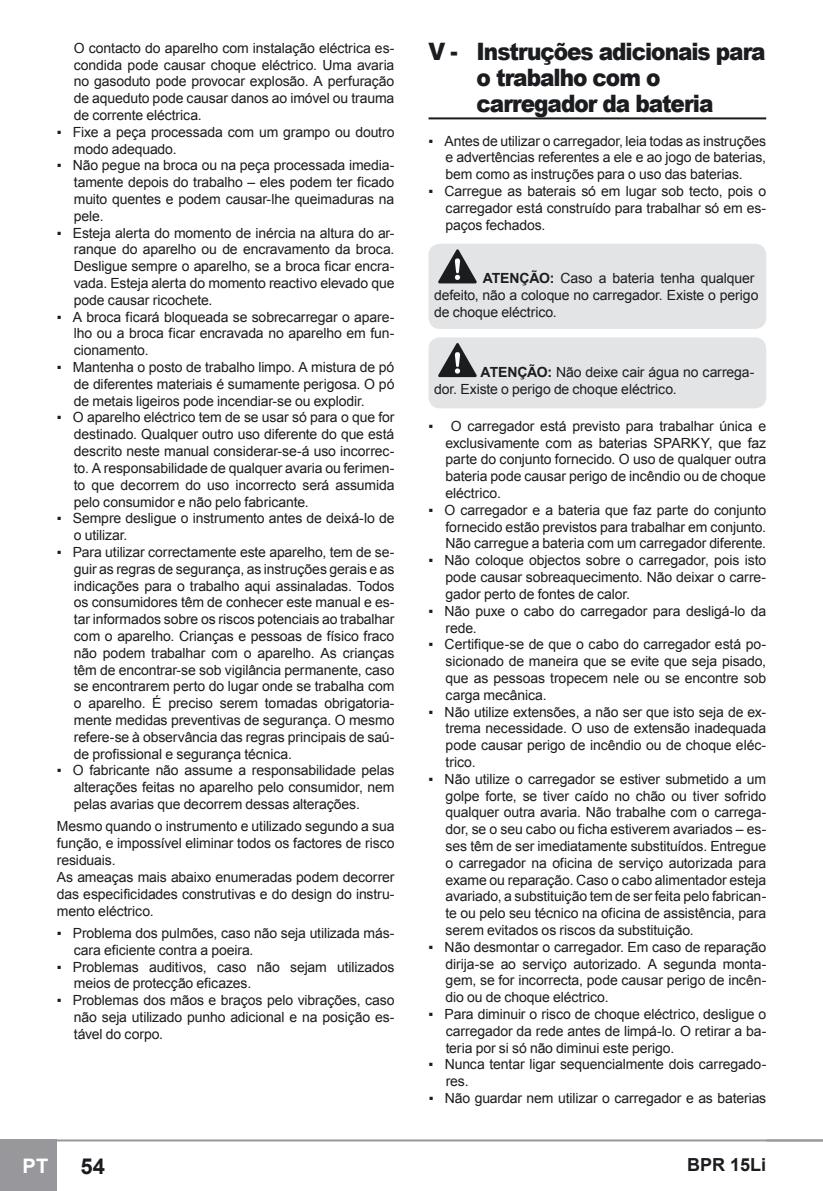
<style>
.page{position:relative;width:823px;height:1191px;background:#fff}
.page>*{position:absolute;margin:0;border:0;box-sizing:border-box;transform-origin:0 0}
.t1{font:900 24px/26px "Arial";letter-spacing:-.045em;color:#1b1c20;scale:.9 1}
.t2{font:700 22px "Arial";color:#1b1c20}
.t3{font:700 20px "Arial";color:#fff}
.t4{font:700 18px "Arial";color:#1b1c20}
.t5{font:14px/16.8px "Arial";letter-spacing:-.01em;color:#1b1c20;text-align:justify}
.s1{font-weight:700}
</style>
<div class="page">
<div style="left:0;top:1139px;width:57px;height:52px;background:#98989c"></div>
<hr style="left:43px;top:1139px;width:779px;height:2px;background:#98989c">
<hr style="left:428px;top:117px;width:337px;height:2px;background:#1b1c20">
<div style="left:428px;top:244px;width:337px;height:85px;background:#e3e4e6;border-radius:11px"></div>
<svg style="left:438px;top:249px;width:38px;height:34px"></svg>
<div style="left:428px;top:337px;width:337px;height:71px;background:#e3e4e6;border-radius:11px"></div>
<svg style="left:438px;top:343px;width:38px;height:34px"></svg>
<p class="t5" style="left:74px;top:40px;width:322px">O contacto do aparelho com instalação eléctrica es&shy;condida pode causar choque eléctrico. Uma avaria no gasoduto pode provocar explosão. A perfuração de aqueduto pode causar danos ao imóvel ou trauma de corrente eléctrica.</p>
<p class="t5" style="left:74px;top:124px;width:322px;text-indent:-17px">▪ Fixe a peça processada com um grampo ou doutro modo adequado.</p>
<p class="t5" style="left:74px;top:157px;width:322px;text-indent:-17px">▪ Não pegue na broca ou na peça processada imedia&shy;tamente depois do trabalho – eles podem ter ficado muito quentes e podem causar-lhe queimaduras na pele.</p>
<p class="t5" style="left:74px;top:224px;width:322px;text-indent:-17px">▪ Esteja alerta do momento de inércia na altura do ar&shy;ranque do aparelho ou de encravamento da broca.<br>Desligue sempre o aparelho, se a broca ficar encra&shy;vada. Esteja alerta do momento reactivo elevado que pode causar ricochete.</p>
<p class="t5" style="left:74px;top:308px;width:322px;text-indent:-17px">▪ A broca ficará bloqueada se sobrecarregar o apare&shy;lho ou a broca ficar encravada no aparelho em fun&shy;cionamento.</p>
<p class="t5" style="left:74px;top:359px;width:322px;text-indent:-17px">▪ Mantenha o posto de trabalho limpo. A mistura de pó de diferentes materiais é sumamente perigosa. O pó de metais ligeiros pode incendiar-se ou explodir.</p>
<p class="t5" style="left:74px;top:409px;width:322px;text-indent:-17px">▪ O aparelho eléctrico tem de se usar só para o que for destinado. Qualquer outro uso diferente do que está descrito neste manual considerar-se-á uso incorrec&shy;to. A responsabilidade de qualquer avaria ou ferimen&shy;to que decorrem do uso incorrecto será assumida pelo consumidor e não pelo fabricante.</p>
<p class="t5" style="left:74px;top:510px;width:322px;text-indent:-17px">▪ Sempre desligue o instrumento antes de deixá-lo de o utilizar.</p>
<p class="t5" style="left:74px;top:544px;width:322px;text-indent:-17px">▪ Para utilizar correctamente este aparelho, tem de se&shy;guir as regras de segurança, as instruções gerais e as indicações para o trabalho aqui assinaladas. Todos os consumidores têm de conhecer este manual e es&shy;tar informados sobre os riscos potenciais ao trabalhar com o aparelho. Crianças e pessoas de físico fraco não podem trabalhar com o aparelho. As crianças têm de encontrar-se sob vigilância permanente, caso se encontrarem perto do lugar onde se trabalha com o aparelho. É preciso serem tomadas obrigatoria&shy;mente medidas preventivas de segurança. O mesmo refere-se à observância das regras principais de saú&shy;de profissional e segurança técnica.</p>
<p class="t5" style="left:74px;top:762px;width:322px;text-indent:-17px">▪ O fabricante não assume a responsabilidade pelas alterações feitas no aparelho pelo consumidor, nem pelas avarias que decorrem dessas alterações.</p>
<p class="t5" style="left:57px;top:818px;width:339px;text-align:left">Mesmo quando o instrumento e utilizado segundo a sua função, e impossível eliminar todos os factores de risco residuais.<br>As ameaças mais abaixo enumeradas podem decorrer das especificidades construtivas e do design do instru&shy;mento eléctrico.</p>
<p class="t5" style="left:74px;top:924px;width:322px;text-indent:-17px">▪ Problema dos pulmões, caso não seja utilizada más&shy;cara eficiente contra a poeira.</p>
<p class="t5" style="left:74px;top:958px;width:322px;text-indent:-17px">▪ Problemas auditivos, caso não sejam utilizados meios de protecção eficazes.</p>
<p class="t5" style="left:74px;top:992px;width:322px;text-indent:-17px">▪ Problemas dos mãos e braços pelo vibrações, caso não seja utilizado punho adicional e na posição es&shy;tável do corpo.</p>
<p class="t1" style="left:476px;top:37px;width:322px;text-indent:-48px">V - Instruções adicionais para o trabalho com o carregador da bateria</p>
<p class="t5" style="left:445px;top:132px;width:322px;text-indent:-17px">▪ Antes de utilizar o carregador, leia todas as instruções e advertências referentes a ele e ao jogo de baterias, bem como as instruções para o uso das baterias.</p>
<p class="t5" style="left:445px;top:183px;width:322px;text-indent:-17px">▪ Carregue as baterais só em lugar sob tecto, pois o carregador está construído para trabalhar só em es&shy;paços fechados.</p>
<p class="t5" style="left:434px;top:270px;width:325px;text-align:left;text-indent:48px"><span class="s1">ATENÇÃO:</span> Caso a bateria tenha qualquer defeito, não a coloque no carregador. Existe o perigo de choque eléctrico.</p>
<p class="t5" style="left:434px;top:364px;width:321px;text-indent:46px"><span class="s1">ATE NÇÃO:</span> Não deixe cair água no carrega&shy;dor. Existe o perigo de choque eléctrico.</p>
<p class="t5" style="left:445px;top:417px;width:322px;text-indent:-17px">▪ O carregador está previsto para trabalhar única e exclusivamente com as baterias SPARKY, que faz parte do conjunto fornecido. O uso de qualquer outra bateria pode causar perigo de incêndio ou de choque eléctrico.</p>
<p class="t5" style="left:445px;top:501px;width:322px;text-indent:-17px">▪ O carregador e a bateria que faz parte do conjunto fornecido estão previstos para trabalhar em conjunto.<br>Não carregue a bateria com um carregador diferente.</p>
<p class="t5" style="left:445px;top:552px;width:322px;text-indent:-17px">▪ Não coloque objectos sobre o carregador, pois isto pode causar sobreaquecimento. Não deixar o carre&shy;gador perto de fontes de calor.</p>
<p class="t5" style="left:445px;top:602px;width:322px;text-indent:-17px">▪ Não puxe o cabo do carregador para desligá-lo da rede.</p>
<p class="t5" style="left:445px;top:636px;width:322px;text-indent:-17px">▪ Certifique-se de que o cabo do carregador está po&shy;sicionado de maneira que se evite que seja pisado, que as pessoas tropecem nele ou se encontre sob carga mecânica.</p>
<p class="t5" style="left:445px;top:703px;width:322px;text-indent:-17px">▪ Não utilize extensões, a não ser que isto seja de ex&shy;trema necessidade. O uso de extensão inadequada pode causar perigo de incêndio ou de choque eléc&shy;trico.</p>
<p class="t5" style="left:445px;top:770px;width:322px;text-indent:-17px">▪ Não utilize o carregador se estiver submetido a um golpe forte, se tiver caído no chão ou tiver sofrido qualquer outra avaria. Não trabalhe com o carrega&shy;dor, se o seu cabo ou ficha estiverem avariados – es&shy;ses têm de ser imediatamente substituídos. Entregue o carregador na oficina de serviço autorizada para exame ou reparação. Caso o cabo alimentador esteja avariado, a substituição tem de ser feita pelo fabrican&shy;te ou pelo seu técnico na oficina de assistência, para serem evitados os riscos da substituição.</p>
<p class="t5" style="left:445px;top:938px;width:322px;text-indent:-17px">▪ Não desmontar o carregador. Em caso de reparação dirija-se ao serviço autorizado. A segunda monta&shy;gem, se for incorrecta, pode causar perigo de incên&shy;dio ou de choque eléctrico.</p>
<p class="t5" style="left:445px;top:1005px;width:322px;text-indent:-17px">▪ Para diminuir o risco de choque eléctrico, desligue o carregador da rede antes de limpá-lo. O retirar a ba&shy;teria por si só não diminui este perigo.</p>
<p class="t5" style="left:445px;top:1056px;width:322px;text-indent:-17px">▪ Nunca tentar ligar sequencialmente dois carregado&shy;res.</p>
<p class="t5" style="left:428px;top:1089px;width:339px">▪ Não guardar nem utilizar o carregador e as baterias</p>
<h3 class="t3" style="left:23px;top:1152px;width:27px">PT</h3>
<p class="t2" style="left:80px;top:1151px;width:26px">54</p>
<p class="t4" style="left:686px;top:1152px;width:81px">BPR 15Li</p>
</div>
